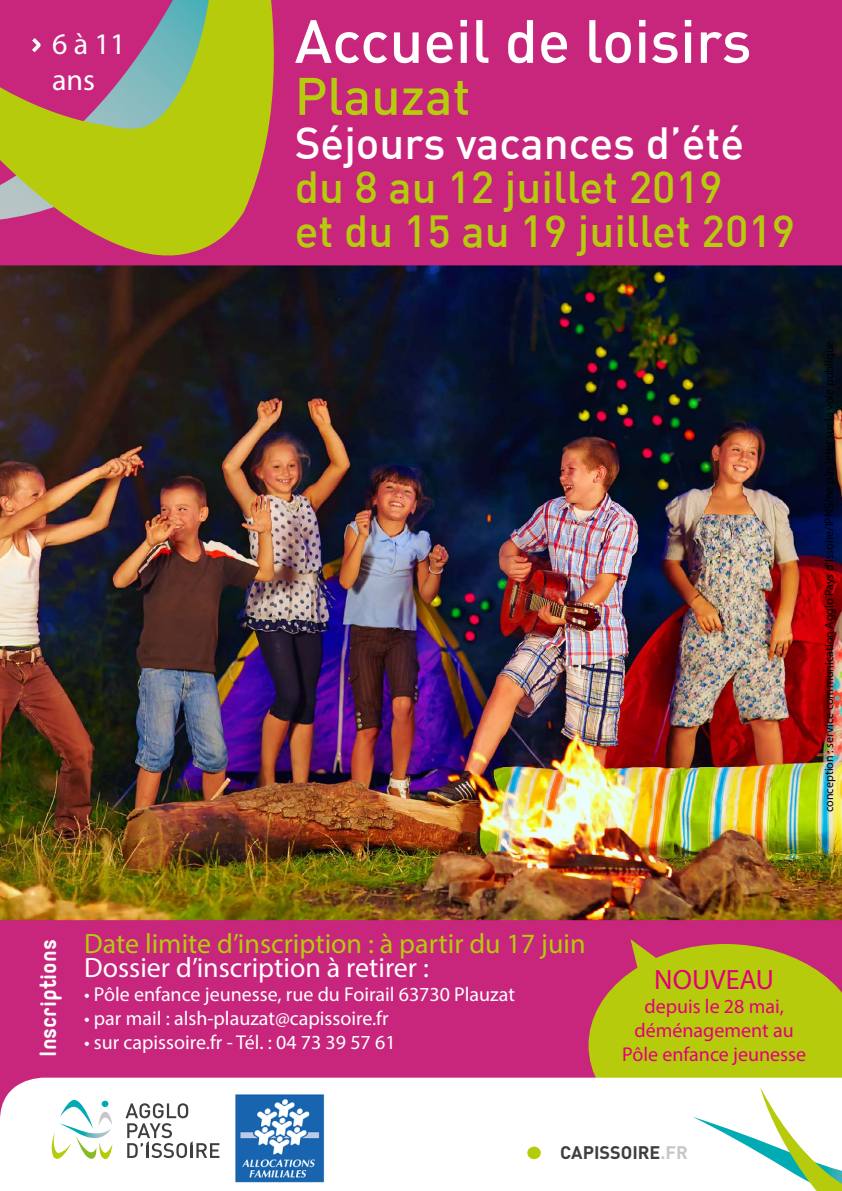
<style>
.page{position:relative;width:842px;height:1191px;background:#fff}
.page>*{position:absolute;margin:0;border:0;box-sizing:border-box;transform-origin:0 0}
.t1{font:500 60px "DIN";color:#fff}
.t2{font:500 52px "DIN";color:#b6cb0c}
.t3{font:500 44px/44px "DIN";color:#b6cb0c}
.t4{font:500 44px "DIN";color:#fff}
.t5{font:30px/36px "Myriad Pro";color:#fff}
.t6{font:700 29px "Orev Edge";color:#fff}
.t7{font:28px "Myriad Pro";color:#b6cb0c}
.t8{font:28px "Myriad Pro";color:#fff}
.t9{font:28px "Myriad Pro";color:#e2007a}
.t10{font:20px "Myriad Pro";color:#fff}
.t11{font:20px/24px "Myriad Pro";color:#e2007a;text-align:center}
.t12{font:700 18px "DIN";color:#3e3d40}
.t13{font:12px "Myriad Pro";color:#000}
.s1{color:#c5c7c8}
</style>
<div class="page">
<img style="left:0;top:265px;width:842px;height:655px">
<div style="left:0;top:0;width:842px;height:265px;background:#c8257c"></div>
<svg style="left:0;top:0;width:326px;height:264px;background:#b87d50"></svg>
<div style="left:0;top:920px;width:842px;height:157px;background:#c8257c"></div>
<svg style="left:588px;top:944px;width:254px;height:133px;background:#b8b31b"></svg>
<svg style="left:0;top:1077px;width:692px;height:83px"></svg>
<svg style="left:125px;top:1103px;width:94px;height:55px"></svg>
<svg style="left:49px;top:1100px;width:63px;height:59px"></svg>
<svg style="left:692px;top:1056px;width:150px;height:135px"></svg>
<div style="left:527px;top:1146px;width:14px;height:13px;background:#b6cb0c;border-radius:50%"></div>
<svg style="left:32px;top:38px;width:9px;height:14px"></svg>
<img style="left:227px;top:1087px;width:105px;height:96px">
<svg style="left:630px;top:939px;width:34px;height:38px"></svg>
<h3 class="t5" style="left:52px;top:25px;width:75px">6 à 11 ans</h3>
<h1 class="t1" style="left:295px;top:3px;width:458px">Accueil de loisirs</h1>
<h2 class="t2" style="left:295px;top:63px;width:177px">Plauzat</h2>
<h3 class="t4" style="left:295px;top:115px;width:451px">Séjours vacances d’été</h3>
<h3 class="t3" style="left:295px;top:163px;width:502px">du 8 au 12 juillet 2019<br>et du 15 au 19 juillet 2019</h3>
<p class="t13" style="left:821px;top:812px;width:473px;rotate:-90deg">conception : service communication Agglo Pays d’Issoire/IPNS/ne pas jeter sur la voie publique</p>
<h3 class="t6" style="left:31px;top:1056px;width:118px;rotate:-90deg">Inscriptions</h3>
<h3 class="t7" style="left:84px;top:926px;width:503px">Date limite d’inscription : à partir du 17 juin</h3>
<h3 class="t8" style="left:84px;top:950px;width:346px">Dossier d’inscription à retirer :</h3>
<p class="t10" style="left:84px;top:981px;width:432px">• Pôle enfance jeunesse, rue du Foirail 63730 Plauzat</p>
<p class="t10" style="left:84px;top:1005px;width:306px">• par mail : alsh-plauzat@capissoire.fr</p>
<p class="t10" style="left:84px;top:1029px;width:313px">• sur capissoire.fr - Tél. : 04 73 39 57 61</p>
<h3 class="t9" style="left:654px;top:962px;width:121px">NOUVEAU</h3>
<p class="t11" style="left:622px;top:993px;width:185px">depuis le 28 mai, déménagement au<br>Pôle enfance jeunesse</p>
<p class="t12" style="left:560px;top:1140px;width:129px">CAPISSOIRE<span class="s1">.FR</span></p>
</div>
